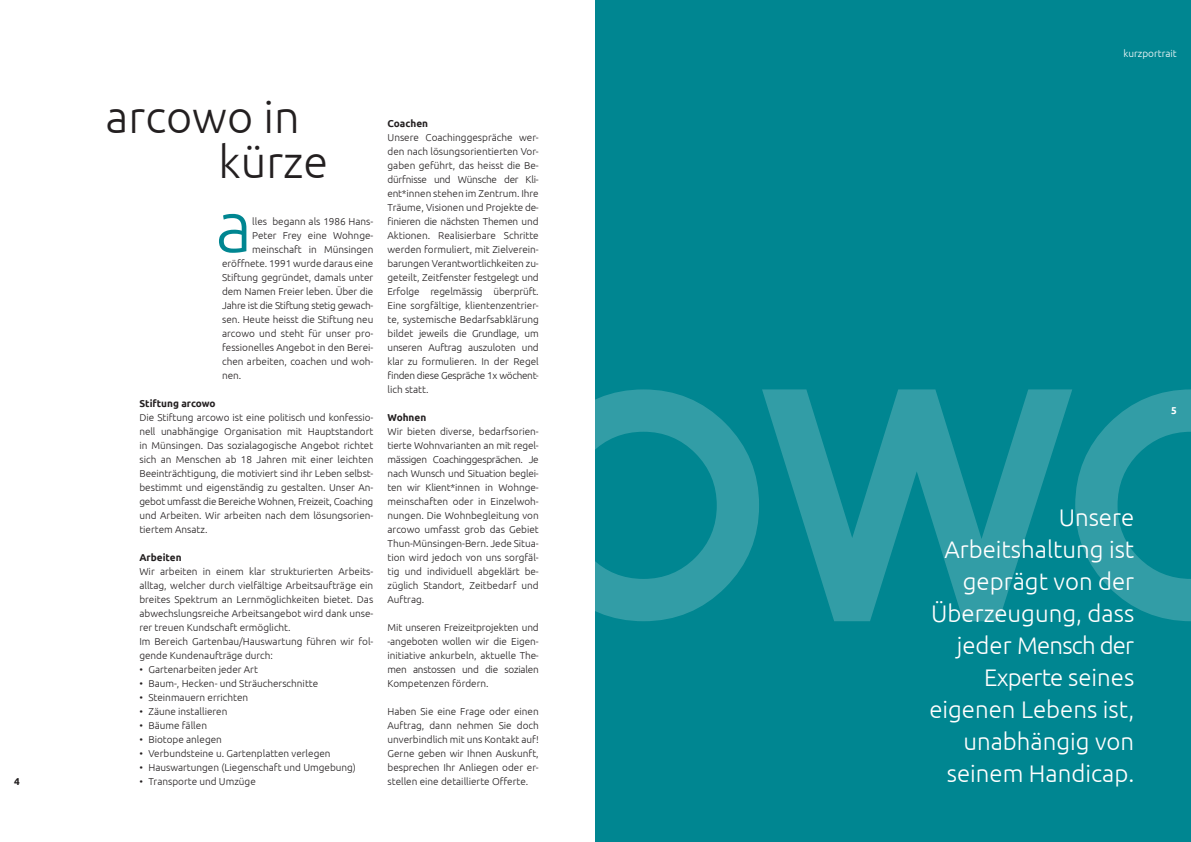
<style>
.page{position:relative;width:1191px;height:842px;background:#fff}
.page>*{position:absolute;margin:0;border:0;box-sizing:border-box;transform-origin:0 0}
.t1{font:300 72px "Ubuntu";color:#008691}
.t2{font:300 45px/45px "Ubuntu";color:#231f20}
.t3{font:300 24px/32px "Ubuntu";color:#fff;text-align:right}
.t4{font:300 10px/14px "Ubuntu";color:#231f20;text-align:justify}
.t5{font:700 10px "Ubuntu";color:#231f20}
.t6{font:300 10px "Ubuntu";letter-spacing:-.025em;color:#231f20}
.t7{font:300 10px "Ubuntu";color:#fff}
.t8{font:700 10px "Ubuntu";color:#fff}
</style>
<div class="page">
<div style="left:595px;top:0;width:596px;height:842px;background:#008691"></div>
<svg style="left:595px;top:389px;width:164px;height:232px"></svg>
<svg style="left:762px;top:389px;width:310px;height:232px"></svg>
<svg style="left:1075px;top:389px;width:116px;height:232px"></svg>
<p class="t5" style="left:14px;top:775px;width:7px">4</p>
<h2 class="t2" style="left:218px;top:93px;width:111px;text-indent:-113px">arcowo in kürze</h2>
<h1 class="t1" style="left:215px;top:183px;width:38px">a</h1>
<p class="t4" style="left:252px;top:214px;width:123px">lles begann als 1986 Hans-</p>
<p class="t4" style="left:252px;top:228px;width:123px">Peter Frey eine Wohnge-</p>
<p class="t4" style="left:252px;top:242px;width:123px">meinschaft in Münsingen</p>
<p class="t4" style="left:222px;top:256px;width:153px">eröffnete. 1991 wurde daraus eine</p>
<p class="t4" style="left:222px;top:270px;width:153px">Stiftung gegründet, damals unter</p>
<p class="t4" style="left:222px;top:284px;width:153px">dem Namen Freier leben. Über die</p>
<p class="t6" style="left:222px;top:299px;width:153px">Jahre ist die Stiftung stetig gewach-</p>
<p class="t4" style="left:222px;top:312px;width:153px">sen. Heute heisst die Stiftung neu</p>
<p class="t4" style="left:222px;top:326px;width:153px">arcowo und steht für unser pro-</p>
<p class="t4" style="left:222px;top:340px;width:153px">fessionelles Angebot in den Berei-</p>
<p class="t4" style="left:222px;top:354px;width:153px">chen arbeiten, coachen und woh-</p>
<p class="t4" style="left:222px;top:368px;width:21px">nen.</p>
<p class="t5" style="left:139px;top:397px;width:78px">Stiftung arcowo</p>
<p class="t4" style="left:139px;top:410px;width:235px">Die Stiftung arcowo ist eine politisch und konfessio&shy;nell unabhängige Organisation mit Hauptstandort in Münsingen. Das sozialagogische Angebot richtet sich an Menschen ab 18 Jahren mit einer leichten Beeinträchtigung, die motiviert sind ihr Leben selbst&shy;bestimmt und eigenständig zu gestalten. Unser An&shy;gebot umfasst die Bereiche Wohnen, Freizeit, Coaching und Arbeiten. Wir arbeiten nach dem lösungsorien&shy;tiertem Ansatz.</p>
<p class="t5" style="left:139px;top:551px;width:44px">Arbeiten</p>
<p class="t4" style="left:139px;top:564px;width:235px;text-align:left">Wir arbeiten in einem klar strukturierten Arbeits&shy;alltag, welcher durch vielfältige Arbeitsaufträge ein breites Spektrum an Lernmöglichkeiten bietet. Das abwechslungsreiche Arbeitsangebot wird dank unse&shy;rer treuen Kundschaft ermöglicht.<br>Im Bereich Gartenbau/Hauswartung führen wir fol&shy;gende Kundenaufträge durch:</p>
<p class="t4" style="left:139px;top:662px;width:120px">• Gartenarbeiten jeder Art</p>
<p class="t4" style="left:139px;top:676px;width:180px">• Baum-, Hecken- und Sträucherschnitte</p>
<p class="t4" style="left:139px;top:690px;width:110px">• Steinmauern errichten</p>
<p class="t4" style="left:139px;top:704px;width:89px">• Zäune installieren</p>
<p class="t4" style="left:139px;top:718px;width:69px">• Bäume fällen</p>
<p class="t4" style="left:139px;top:732px;width:84px">• Biotope anlegen</p>
<p class="t4" style="left:139px;top:746px;width:193px">• Verbundsteine u. Gartenplatten verlegen</p>
<p class="t4" style="left:139px;top:760px;width:218px">• Hauswartungen (Liegenschaft und Umgebung)</p>
<p class="t4" style="left:139px;top:774px;width:118px">• Transporte und Umzüge</p>
<p class="t5" style="left:387px;top:117px;width:42px">Coachen</p>
<p class="t4" style="left:387px;top:130px;width:153px">Unsere Coachinggespräche wer&shy;den nach lösungsorientierten Vor&shy;gaben geführt, das heisst die Be&shy;dürfnisse und Wünsche der Kli&shy;ent*innen stehen im Zentrum. Ihre Träume, Visionen und Projekte de&shy;finieren die nächsten Themen und Aktionen. Realisierbare Schritte werden formuliert, mit Zielverein&shy;barungen Verantwortlichkeiten zu&shy;geteilt, Zeitfenster festgelegt und Erfolge regelmässig überprüft.<br>Eine sorgfältige, klientenzentrier&shy;te, systemische Bedarfsabklärung bildet jeweils die Grundlage, um unseren Auftrag auszuloten und klar zu formulieren. In der Regel finden diese Gespräche 1x wöchent&shy;lich statt.</p>
<p class="t5" style="left:387px;top:411px;width:40px">Wohnen</p>
<p class="t4" style="left:387px;top:424px;width:153px">Wir bieten diverse, bedarfsorien&shy;tierte Wohnvarianten an mit regel&shy;mässigen Coachinggesprächen. Je nach Wunsch und Situation beglei&shy;ten wir Klient*innen in Wohnge&shy;meinschaften oder in Einzelwoh&shy;nungen. Die Wohnbegleitung von arcowo umfasst grob das Gebiet Thun-Münsingen-Bern. Jede Situa&shy;tion wird jedoch von uns sorgfäl&shy;tig und individuell abgeklärt be&shy;züglich Standort, Zeitbedarf und Auftrag.</p>
<p class="t4" style="left:387px;top:620px;width:153px">Mit unseren Freizeitprojekten und -angeboten wollen wir die Eigen&shy;initiative ankurbeln, aktuelle The&shy;men anstossen und die sozialen Kompetenzen fördern.</p>
<p class="t4" style="left:387px;top:704px;width:153px">Haben Sie eine Frage oder einen Auftrag, dann nehmen Sie doch unverbindlich mit uns Kontakt auf!<br>Gerne geben wir Ihnen Auskunft, besprechen Ihr Anliegen oder er&shy;stellen eine detaillierte Offerte.</p>
<p class="t7" style="left:1123px;top:47px;width:55px">kurzportrait</p>
<p class="t8" style="left:1171px;top:405px;width:7px">5</p>
<h3 class="t3" style="left:929px;top:501px;width:206px">Unsere<br>Arbeitshaltung ist geprägt von der<br>Überzeugung, dass jeder Mensch der<br>Experte seines eigenen Lebens ist, unabhängig von</h3>
<h3 class="t3" style="left:946px;top:757px;width:189px">seinem Handicap.</h3>
</div>
